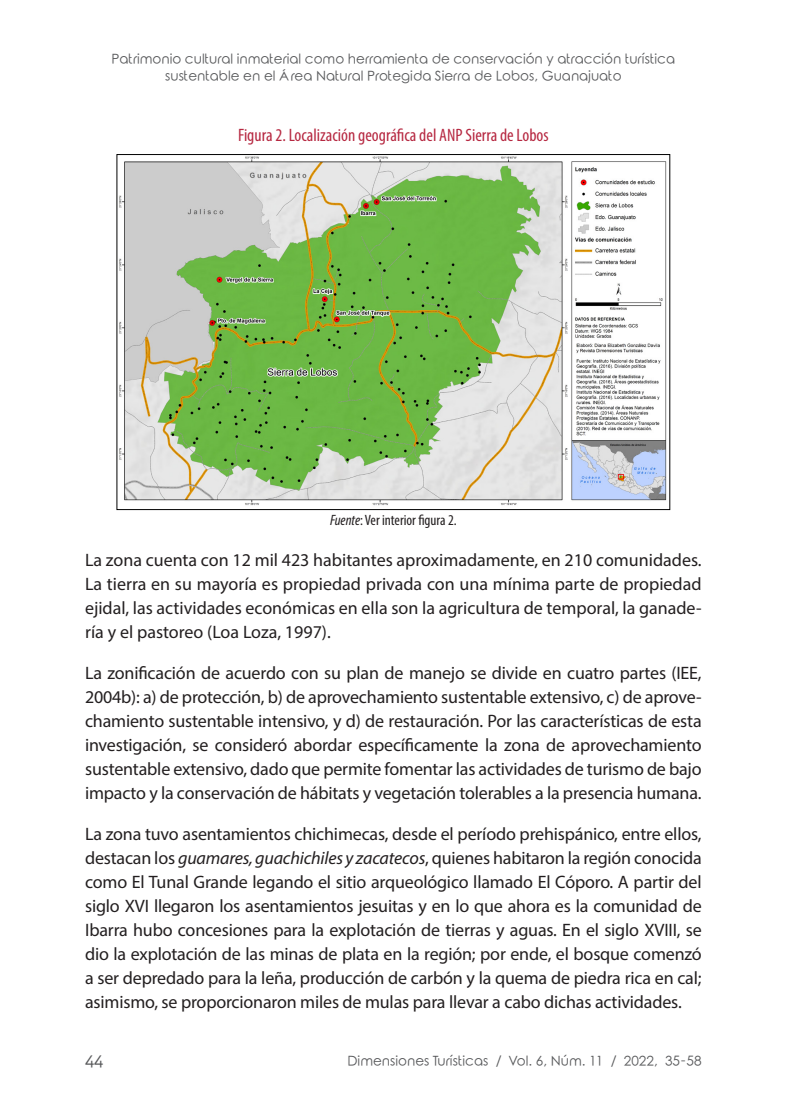
<style>
.page{position:relative;width:808px;height:1106px;background:#fff}
.page>*{position:absolute;margin:0;border:0;box-sizing:border-box;transform-origin:0 0}
.Texto{font:18px/24px "Myriad Pro";letter-spacing:-.01em;color:#231f20;text-align:justify}
.FIGURA_o_CUADRO{font:condensed 18px "Myriad Pro";color:#b62841}
.t1{font:16.5px "Rounded Elegance";color:#57585a}
.Fuente{font:condensed 15px "Myriad Pro";color:#231f20}
.t2{font:13.5px/16.2px "Rounded Elegance";color:#57585a;text-align:center}
.s1{font-style:italic}
</style>
<div class="page">
<img style="left:119px;top:156px;width:548px;height:350px">
<p class="t2" style="left:112px;top:53px;width:565px">Patrimonio cultural inmaterial como herramienta de conservación y atracción turística sustentable en el Área Natural Protegida Sierra de Lobos, Guanajuato</p>
<p class="FIGURA_o_CUADRO" style="left:238px;top:124px;width:312px">Figura 2. Localización geográfica del ANP Sierra de Lobos</p>
<p class="Fuente" style="left:330px;top:510px;width:128px"><span class="s1">Fuente</span>: Ver interior figura 2.</p>
<p class="Texto" style="left:85px;top:547px;width:618px">La zona cuenta con 12 mil 423 habitantes aproximadamente, en 210 comunidades.<br>La tierra en su mayoría es propiedad privada con una mínima parte de propiedad ejidal, las actividades económicas en ella son la agricultura de temporal, la ganade&shy;ría y el pastoreo (Loa Loza, 1997).</p>
<p class="Texto" style="left:85px;top:660px;width:618px">La zonificación de acuerdo con su plan de manejo se divide en cuatro partes (IEE, 2004b): a) de protección, b) de aprovechamiento sustentable extensivo, c) de aprove&shy;chamiento sustentable intensivo, y d) de restauración. Por las características de esta investigación, se consideró abordar específicamente la zona de aprovechamiento sustentable extensivo, dado que permite fomentar las actividades de turismo de bajo impacto y la conservación de hábitats y vegetación tolerables a la presencia humana.</p>
<p class="Texto" style="left:85px;top:821px;width:618px">La zona tuvo asentamientos chichimecas, desde el período prehispánico, entre ellos, destacan los <span class="s1">guamares, guachichiles y zacatecos</span>, quienes habitaron la región conocida como El Tunal Grande legando el sitio arqueológico llamado El Cóporo. A partir del siglo XVI llegaron los asentamientos jesuitas y en lo que ahora es la comunidad de Ibarra hubo concesiones para la explotación de tierras y aguas. En el siglo XVIII, se dio la explotación de las minas de plata en la región; por ende, el bosque comenzó a ser depredado para la leña, producción de carbón y la quema de piedra rica en cal; asimismo, se proporcionaron miles de mulas para llevar a cabo dichas actividades.</p>
<p class="t1" style="left:85px;top:1052px;width:20px">44</p>
<p class="t2" style="left:347px;top:1054px;width:356px">Dimensiones Turísticas / Vol. 6, Núm. 11 / 2022, 35-58</p>
</div>
